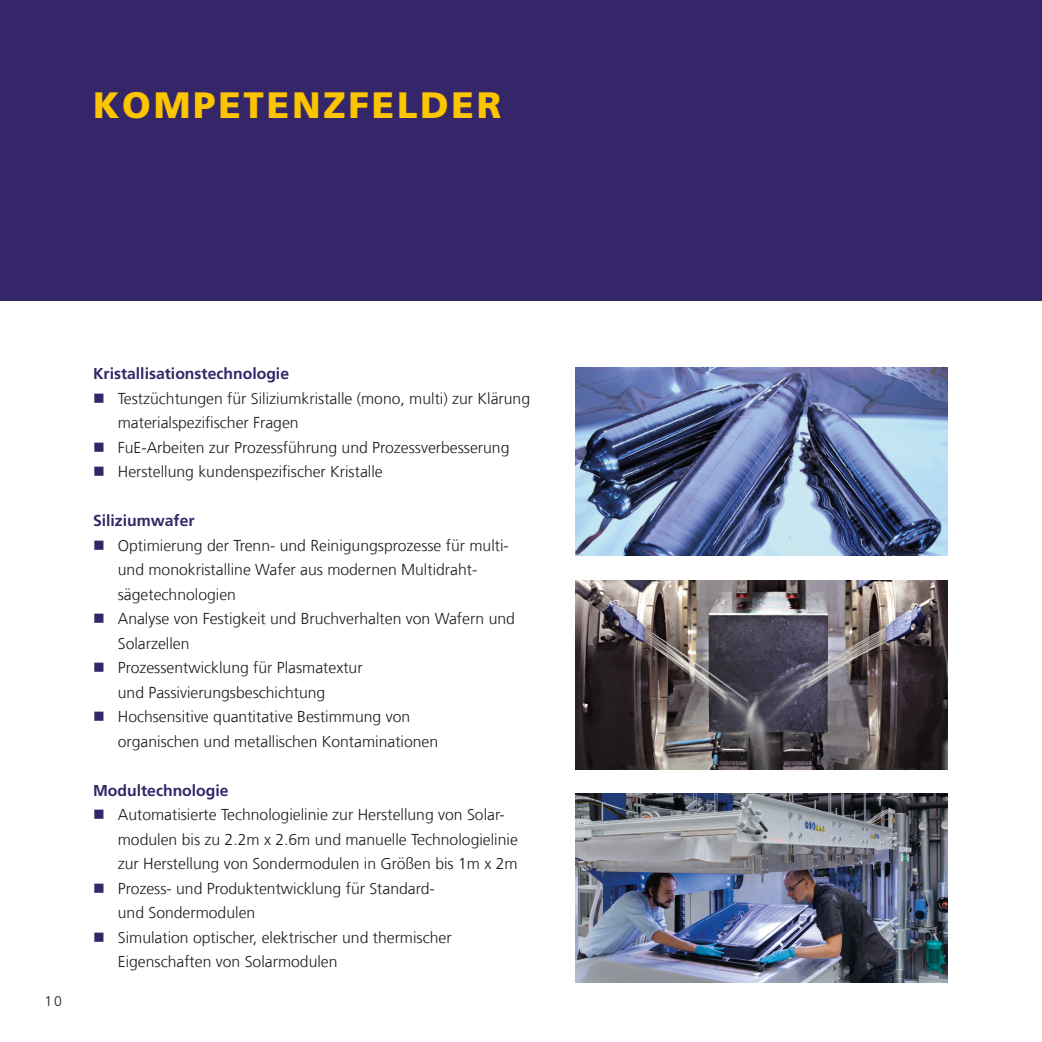
<style>
.page{position:relative;width:1042px;height:1042px;background:#fff}
.page>*{position:absolute;margin:0;border:0;box-sizing:border-box;transform-origin:0 0}
.t1{font:900 36.75px "Frutiger LT Com";letter-spacing:.075em;color:#fdc400}
.t2{font:300 15.75px/24.5px "Frutiger LT Com";color:#1d1d1b}
.t3{font:700 15.75px "Frutiger LT Com";color:#342668}
.t4{font:300 14px "Frutiger LT Com";color:#1d1d1b}
</style>
<div class="page">
<div style="left:0;top:0;width:1042px;height:301px;background:#342668"></div>
<img style="left:575px;top:367px;width:372px;height:189px">
<img style="left:575px;top:580px;width:372px;height:189px">
<img style="left:575px;top:794px;width:372px;height:188px">
<p class="t1" style="left:93px;top:83px;width:410px">KOMPETENZFELDER</p>
<p class="t4" style="left:45px;top:993px;width:19px">10</p>
<p class="t3" style="left:93px;top:364px;width:198px">Kristallisationstechnologie</p>
<p class="t2" style="left:118px;top:386px;width:414px">Testzüchtungen für Siliziumkristalle (mono, multi) zur Klärung materialspezifischer Fragen</p>
<p class="t2" style="left:118px;top:435px;width:393px">FuE-Arbeiten zur Prozessführung und Prozessverbesserung</p>
<p class="t2" style="left:118px;top:459px;width:266px">Herstellung kundenspezifischer Kristalle</p>
<p class="t3" style="left:93px;top:511px;width:103px">Siliziumwafer</p>
<p class="t2" style="left:118px;top:533px;width:392px">Optimierung der Trenn- und Reinigungsprozesse für multi&shy;und monokristalline Wafer aus modernen Multidraht&shy;sägetechnologien</p>
<p class="t2" style="left:118px;top:606px;width:399px">Analyse von Festigkeit und Bruchverhalten von Wafern und<br>Solarzellen</p>
<p class="t2" style="left:118px;top:655px;width:246px">Prozessentwicklung für Plasmatextur und Passivierungsbeschichtung</p>
<p class="t2" style="left:118px;top:704px;width:322px">Hochsensitive quantitative Bestimmung von organischen und metallischen Kontaminationen</p>
<p class="t3" style="left:93px;top:781px;width:137px">Modultechnologie</p>
<p class="t2" style="left:118px;top:802px;width:401px">Automatisierte Technologielinie zur Herstellung von Solar&shy;modulen bis zu 2.2m x 2.6m und manuelle Technologielinie zur Herstellung von Sondermodulen in Größen bis 1m x 2m</p>
<p class="t2" style="left:118px;top:876px;width:318px">Prozess- und Produktentwicklung für Standard&shy;und Sondermodulen</p>
<p class="t2" style="left:118px;top:925px;width:335px">Simulation optischer, elektrischer und thermischer<br>Eigenschaften von Solarmodulen</p>
</div>
